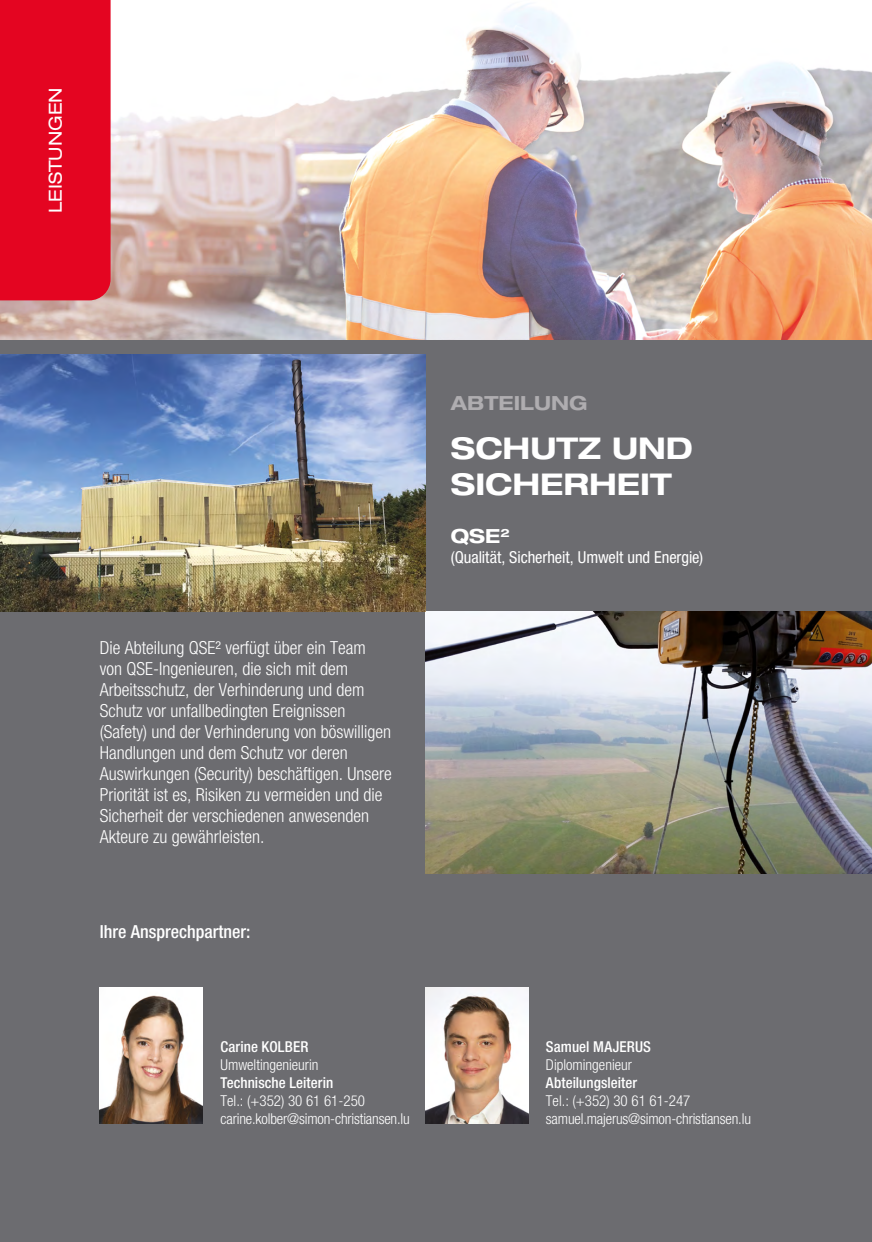
<style>
.page{position:relative;width:872px;height:1242px;background:#fff}
.page>*{position:absolute;margin:0;border:0;box-sizing:border-box;transform-origin:0 0}
.t1{font:700 expanded 30px/36px "Helvetica Neue LT Pro";color:#fff}
.t2{font:700 expanded 19.5px "Helvetica Neue LT Pro";color:#afadb0}
.t3{font:700 expanded 19.5px "Helvetica Neue LT Pro";color:#fff}
.t4{font:300 condensed 18px/21px "Helvetica Neue LT Pro";color:#fff}
.t5{font:500 condensed 18px "Helvetica Neue LT Pro";color:#fff}
.t6{font:expanded 18px "Helvetica Neue LT Pro";color:#fff}
.t7{font:condensed 16.5px "Helvetica Neue LT Pro";letter-spacing:-.005em;color:#fff}
.t8{font:300 condensed 15px "Helvetica Neue LT Pro";letter-spacing:-.01em;color:#fff}
.t9{font:500 condensed 15px "Helvetica Neue LT Pro";letter-spacing:.005em;color:#fff}
</style>
<div class="page">
<img style="left:0;top:3px;width:872px;height:337px">
<div style="left:0;top:340px;width:872px;height:902px;background:#6c6c70"></div>
<div style="left:0;top:0;width:111px;height:300px;background:#e40521"></div>
<img style="left:425px;top:611px;width:447px;height:262px">
<img style="left:100px;top:987px;width:103px;height:136px">
<img style="left:0;top:354px;width:425px;height:257px">
<img style="left:425px;top:987px;width:103px;height:136px">
<p class="t6" style="left:45px;top:213px;width:128px;rotate:-90deg">LEISTUNGEN</p>
<p class="t4" style="left:100px;top:637px;width:293px">Die Abteilung QSE² verfügt über ein Team von QSE-Ingenieuren, die sich mit dem Arbeitsschutz, der Verhinderung und dem Schutz vor unfallbedingten Ereignissen (Safety) und der Verhinderung von böswilligen Handlungen und dem Schutz vor deren Auswirkungen (Security) beschäftigen. Unsere Priorität ist es, Risiken zu vermeiden und die Sicherheit der verschiedenen anwesenden Akteure zu gewährleisten.</p>
<p class="t5" style="left:100px;top:921px;width:152px">Ihre Ansprechpartner:</p>
<p class="t9" style="left:220px;top:1037px;width:89px">Carine KOLBER</p>
<p class="t8" style="left:220px;top:1055px;width:99px">Umweltingenieurin</p>
<p class="t9" style="left:220px;top:1073px;width:114px">Technische Leiterin</p>
<p class="t8" style="left:220px;top:1091px;width:146px">Tel.: (+352) 30 61 61-250</p>
<p class="t8" style="left:220px;top:1109px;width:191px">carine.kolber@simon-christiansen.lu</p>
<p class="t2" style="left:451px;top:390px;width:138px">ABTEILUNG</p>
<p class="t1" style="left:451px;top:429px;width:244px">SCHUTZ UND<br>SICHERHEIT</p>
<p class="t3" style="left:451px;top:524px;width:60px">QSE<sup>2</sup></p>
<p class="t7" style="left:451px;top:548px;width:254px">(Qualität, Sicherheit, Umwelt und Energie)</p>
<p class="t9" style="left:546px;top:1037px;width:107px">Samuel MAJERUS</p>
<p class="t8" style="left:546px;top:1055px;width:88px">Diplomingenieur</p>
<p class="t9" style="left:546px;top:1073px;width:93px">Abteilungsleiter</p>
<p class="t8" style="left:546px;top:1091px;width:146px">Tel.: (+352) 30 61 61-247</p>
<p class="t8" style="left:546px;top:1109px;width:206px">samuel.majerus@simon-christiansen.lu</p>
</div>
